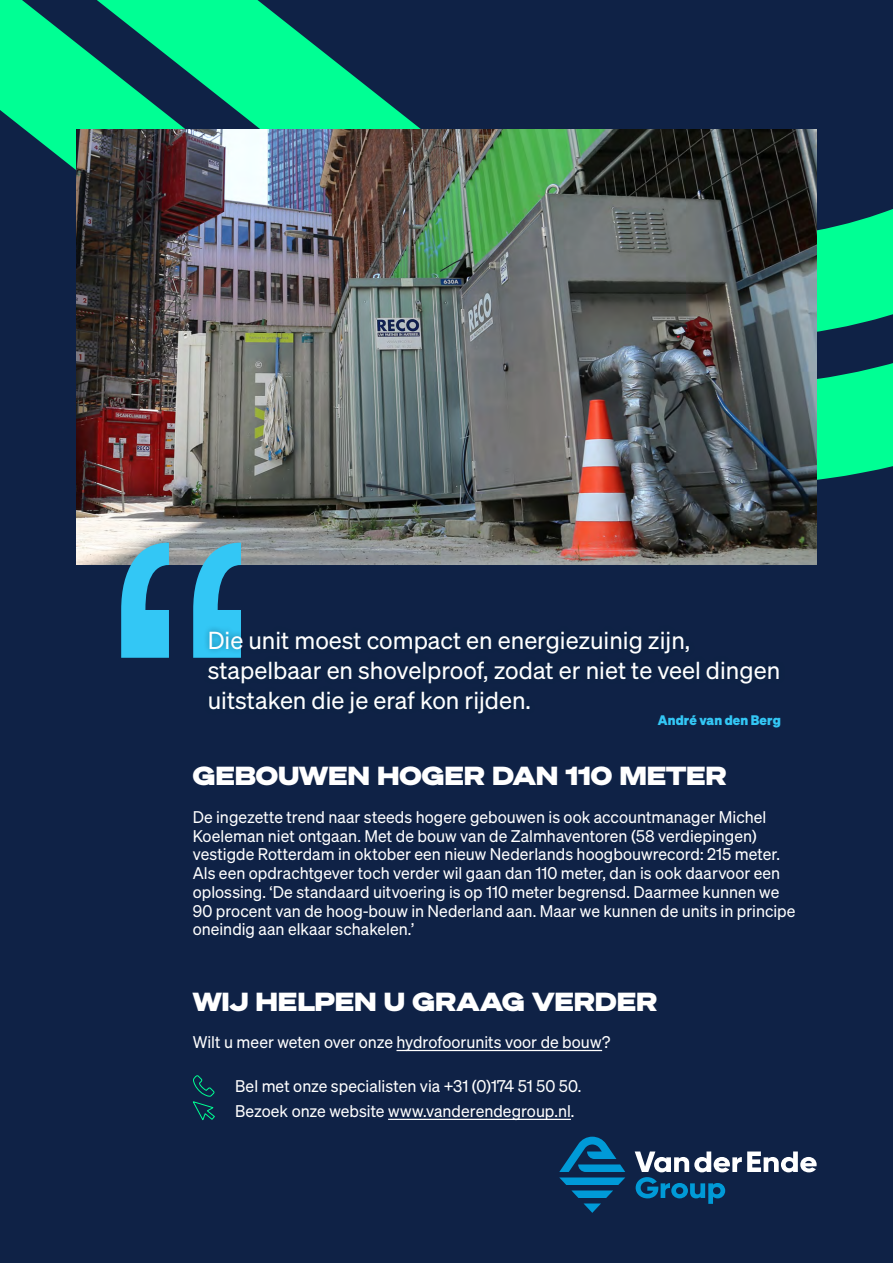
<style>
.page{position:relative;width:893px;height:1263px;background:#0f2246}
.page>*{position:absolute;margin:0;border:0;box-sizing:border-box;transform-origin:0 0}
.t1{font:25.5px "Sohne Breit Extrafett";letter-spacing:.01em;color:#fff}
.t2{font:24px/30px "Sohne Buch";color:#fff}
.t3{font:16.5px/18.8px "Sohne Buch";color:#fff}
.t4{font:700 13.5px "Sohne";letter-spacing:.01em;color:#33c7f5}
</style>
<div class="page">
<svg style="left:635px;top:1151px;width:182px;height:53px"></svg>
<svg style="left:559px;top:1137px;width:66px;height:76px"></svg>
<svg style="left:76px;top:339px;width:817px;height:146px;fill:#00ff94"></svg>
<svg style="left:0;top:0;width:893px;height:339px"></svg>
<hr style="left:396px;top:1050px;width:206px;height:1px;background:#fff">
<hr style="left:388px;top:1119px;width:183px;height:1px;background:#fff">
<svg style="left:193px;top:1075px;width:22px;height:46px"></svg>
<img style="left:77px;top:129px;width:739px;height:436px">
<svg style="left:121px;top:543px;width:120px;height:115px"></svg>
<div style="left:203px;top:625px;width:582px;height:94px;background:#0e2245"></div>
<h2 class="t2" style="left:208px;top:624px;width:574px">Die unit moest compact en energiezuinig zijn, stapelbaar en shovelproof, zodat er niet te veel dingen uitstaken die je eraf kon rijden.</h2>
<p class="t4" style="left:658px;top:712px;width:125px">André van den Berg</p>
<h1 class="t1" style="left:193px;top:759px;width:535px">GEBOUWEN HOGER DAN 110 METER</h1>
<p class="t3" style="left:193px;top:807px;width:604px">De ingezette trend naar steeds hogere gebouwen is ook accountmanager Michel Koeleman niet ontgaan. Met de bouw van de Zalmhaventoren (58 verdiepingen) vestigde Rotterdam in oktober een nieuw Nederlands hoogbouwrecord: 215 meter.<br>Als een opdrachtgever toch verder wil gaan dan 110 meter, dan is ook daarvoor een oplossing. ‘De standaard uitvoering is op 110 meter begrensd. Daarmee kunnen we 90 procent van de hoog-bouw in Nederland aan. Maar we kunnen de units in principe oneindig aan elkaar schakelen.’</p>
<h1 class="t1" style="left:193px;top:984px;width:466px">WIJ HELPEN U GRAAG VERDER</h1>
<p class="t3" style="left:193px;top:1032px;width:419px">Wilt u meer weten over onze hydrofoorunits voor de bouw?</p>
<p class="t3" style="left:235px;top:1073px;width:348px;line-height:25px">Bel met onze specialisten via +31 (0)174 51 50 50.<br>Bezoek onze website www.vanderendegroup.nl.</p>
</div>
